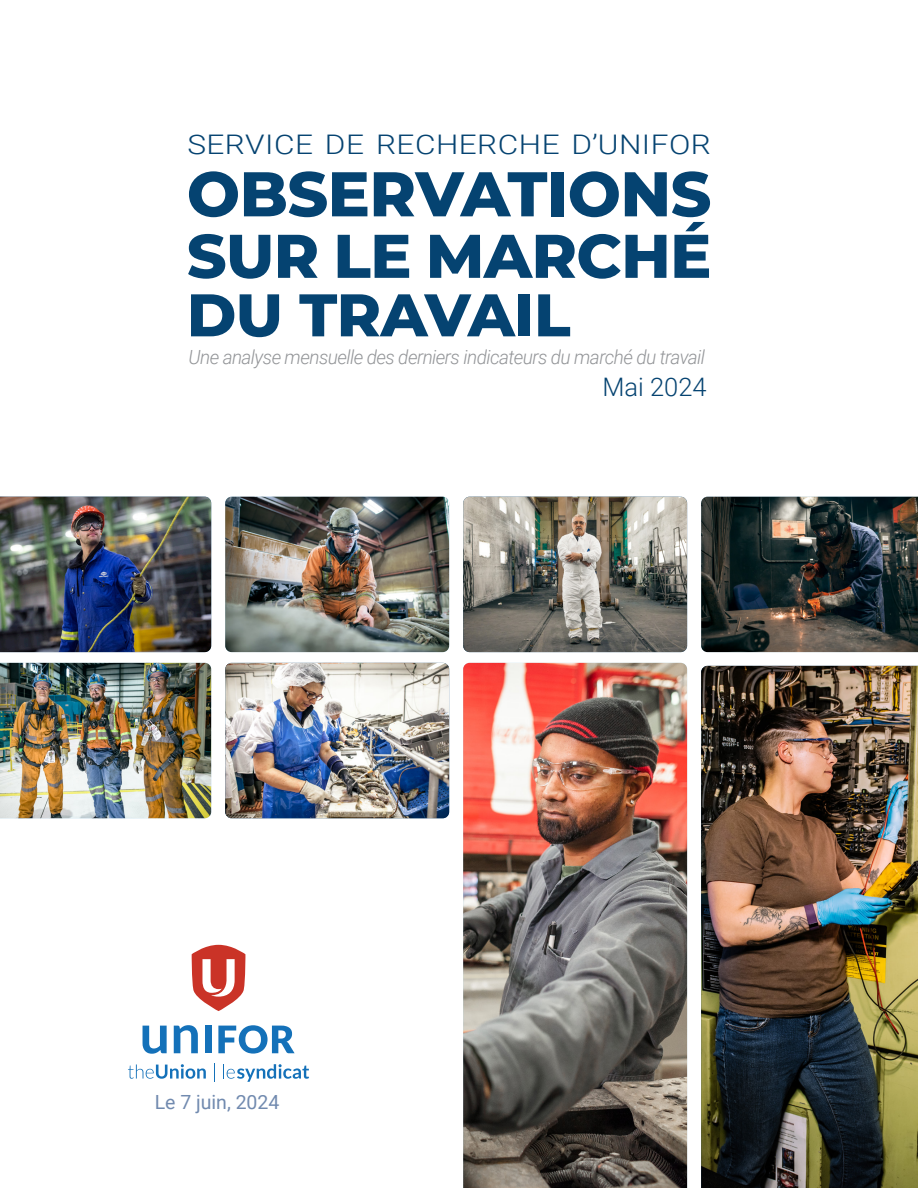
<style>
.page{position:relative;width:918px;height:1188px;background:#fff}
.page>*{position:absolute;margin:0;border:0;box-sizing:border-box;transform-origin:0 0}
.Title_Cover{font:800 63px "Montserrat";letter-spacing:-.01em;color:#054371}
.Title_Cover-2{font:800 61.5px "Montserrat";letter-spacing:-.01em;color:#054371}
.Title_Cover-3{font:800 60px "Montserrat";letter-spacing:-.01em;color:#054371}
.Title_Point_Acent_Left{font:300 27px "Roboto";letter-spacing:.015em;color:#054371;scale:1.17 1}
.Title_Point_Acent_Left-2{font:300 25.5px "Roboto";color:#054371}
.Subtitle_1_light_left{font:italic 300 19.5px "Roboto";letter-spacing:-.03em;color:#939598}
.t1{font:19.5px "Roboto";color:#718aaf}
</style>
<div class="page">
<svg style="left:192px;top:945px;width:54px;height:66px"></svg>
<svg style="left:143px;top:1026px;width:24px;height:28px"></svg>
<svg style="left:174px;top:1025px;width:24px;height:28px"></svg>
<svg style="left:218px;top:1025px;width:77px;height:29px"></svg>
<div style="left:205px;top:1026px;width:6px;height:27px;background:#1471b9"></div>
<svg style="left:223px;top:1064px;width:86px;height:18px"></svg>
<svg style="left:128px;top:1064px;width:78px;height:15px"></svg>
<svg style="left:214px;top:1064px;width:1px;height:18px"></svg>
<img style="left:0;top:497px;width:211px;height:155px">
<img style="left:225px;top:497px;width:224px;height:155px">
<img style="left:463px;top:497px;width:224px;height:155px">
<img style="left:701px;top:497px;width:217px;height:155px">
<img style="left:463px;top:663px;width:224px;height:525px">
<img style="left:225px;top:663px;width:224px;height:155px">
<img style="left:0;top:663px;width:211px;height:155px">
<img style="left:701px;top:666px;width:217px;height:522px">
<h1 class="Title_Point_Acent_Left" style="left:187px;top:125px;width:449px">SERVICE DE RECHERCHE D’UNIFOR</h1>
<h1 class="Title_Cover" style="left:187px;top:148px;width:526px">OBSERVATIONS</h1>
<h1 class="Title_Cover-2" style="left:187px;top:211px;width:526px">SUR LE MARCHÉ</h1>
<h1 class="Title_Cover-3" style="left:187px;top:271px;width:385px">DU TRAVAIL</h1>
<h1 class="Subtitle_1_light_left" style="left:188px;top:344px;width:518px">Une analyse mensuelle des derniers indicateurs du marché du travail</h1>
<h1 class="Title_Point_Acent_Left-2" style="left:602px;top:369px;width:106px">Mai 2024</h1>
<p class="t1" style="left:155px;top:1089px;width:126px">Le 7 juin, 2024</p>
</div>
